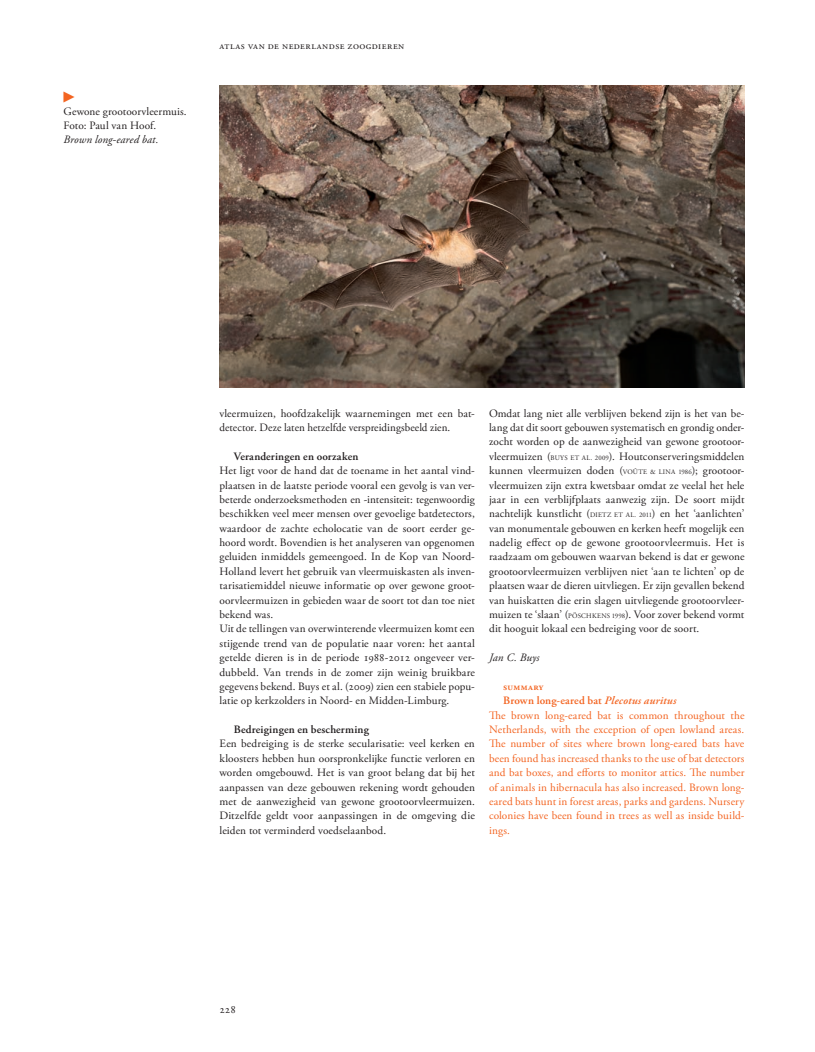
<style>
.page{position:relative;width:815px;height:1052px;background:#fff}
.page>*{position:absolute;margin:0;border:0;box-sizing:border-box;transform-origin:0 0}
.t1{font:11.25px/14.4px "Adobe Garamond Pro";color:#231f20}
.t2{font:11.25px/14.4px "Adobe Garamond Pro";letter-spacing:.01em;color:#f36421}
.t3{font:600 11.25px "Adobe Garamond Pro";letter-spacing:.015em;color:#231f20}
.t4{font:italic 11.25px "Adobe Garamond Pro";letter-spacing:.01em;color:#231f20}
.t5{font:11.25px "Universal Std Newswith Comm Pi";color:#f36421}
.t6{font:10.62px "Adobe Garamond Pro";letter-spacing:.045em;color:#231f20}
.t7{font:600 10px "Adobe Garamond Pro";letter-spacing:.03em;color:#f36421}
.s1{font-size:6.88px}
.s2{font-weight:600}
.s3{font-weight:600;font-style:italic}
</style>
<div class="page">
<img style="left:219px;top:86px;width:525px;height:302px">
<p class="t5" style="left:63px;top:92px;width:13px">▶</p>
<p class="t1" style="left:63px;top:104px;width:125px">Gewone grootoorvleermuis.<br>Foto: Paul van Hoof.</p>
<p class="t4" style="left:63px;top:133px;width:97px">Brown long-eared bat.</p>
<p class="t6" style="left:219px;top:39px;width:186px">atlas van de nederlandse zoogdieren</p>
<p class="t1" style="left:219px;top:406px;width:256px">vleermuizen, hoofdzakelijk waarnemingen met een bat&shy;detector. Deze laten hetzelfde verspreidingsbeeld zien.</p>
<p class="t3" style="left:233px;top:450px;width:126px">Veranderingen en oorzaken</p>
<p class="t1" style="left:219px;top:464px;width:257px">Het ligt voor de hand dat de toename in het aantal vind&shy;plaatsen in de laatste periode vooral een gevolg is van ver&shy;beterde onderzoeksmethoden en -intensiteit: tegenwoordig beschikken veel meer mensen over gevoelige batdetectors, waardoor de zachte echolocatie van de soort eerder ge&shy;hoord wordt. Bovendien is het analyseren van opgenomen geluiden inmiddels gemeengoed. In de Kop van Noord-Holland levert het gebruik van vleermuiskasten als inven&shy;tarisatiemiddel nieuwe informatie op over gewone groot&shy;oorvleermuizen in gebieden waar de soort tot dan toe niet bekend was.<br>Uit de tellingen van overwinterende vleermuizen komt een stijgende trend van de populatie naar voren: het aantal getelde dieren is in de periode 1988-2012 ongeveer ver&shy;dubbeld. Van trends in de zomer zijn weinig bruikbare gegevens bekend. Buys et al. (2009) zien een stabiele popu&shy;latie op kerkzolders in Noord- en Midden-Limburg.</p>
<p class="t3" style="left:233px;top:723px;width:137px">Bedreigingen en bescherming</p>
<p class="t1" style="left:219px;top:737px;width:257px;text-align:justify">Een bedreiging is de sterke secularisatie: veel kerken en kloosters hebben hun oorspronkelijke functie verloren en worden omgebouwd. Het is van groot belang dat bij het aanpassen van deze gebouwen rekening wordt gehouden met de aanwezigheid van gewone grootoorvleermuizen.<br>Ditzelfde geldt voor aanpassingen in de omgeving die leiden tot verminderd voedselaanbod.</p>
<p class="t1" style="left:489px;top:406px;width:257px;text-align:justify">Omdat lang niet alle verblijven bekend zijn is het van be&shy;lang dat dit soort gebouwen systematisch en grondig onder&shy;zocht worden op de aanwezigheid van gewone grootoor&shy;vleermuizen (<span class="s1">BUYS ET AL. 2009</span>). Houtconserveringsmiddelen kunnen vleermuizen doden (<span class="s1">VOÛTE &amp; LINA 1986</span>); grootoor&shy;vleermuizen zijn extra kwetsbaar omdat ze veelal het hele jaar in een verblijfplaats aanwezig zijn. De soort mijdt nachtelijk kunstlicht (<span class="s1">DIETZ ET AL. 2011</span>) en het ‘aanlichten’ van monumentale gebouwen en kerken heeft mogelijk een nadelig effect op de gewone grootoorvleermuis. Het is raadzaam om gebouwen waarvan bekend is dat er gewone grootoorvleermuizen verblijven niet ‘aan te lichten’ op de plaatsen waar de dieren uitvliegen. Er zijn gevallen bekend van huiskatten die erin slagen uitvliegende grootoorvleer&shy;muizen te ‘slaan’ (<span class="s1">PÖSCHKENS 1998</span>). Voor zover bekend vormt dit hooguit lokaal een bedreiging voor de soort.</p>
<p class="t4" style="left:489px;top:651px;width:52px">Jan C. Buys</p>
<p class="t7" style="left:503px;top:681px;width:42px">summary</p>
<p class="t2" style="left:489px;top:694px;width:257px;text-indent:14px"><span class="s2">Brown long-eared bat</span> <span class="s3">Plecotus auritus<br></span>The brown long-eared bat is common throughout the Netherlands, with the exception of open lowland areas.<br>The number of sites where brown long-eared bats have been found has increased thanks to the use of bat detectors and bat boxes, and efforts to monitor attics. The number of animals in hibernacula has also increased. Brown long&shy;eared bats hunt in forest areas, parks and gardens. Nursery colonies have been found in trees as well as inside build&shy;ings.</p>
<p class="t1" style="left:219px;top:1002px;width:18px">228</p>
</div>
